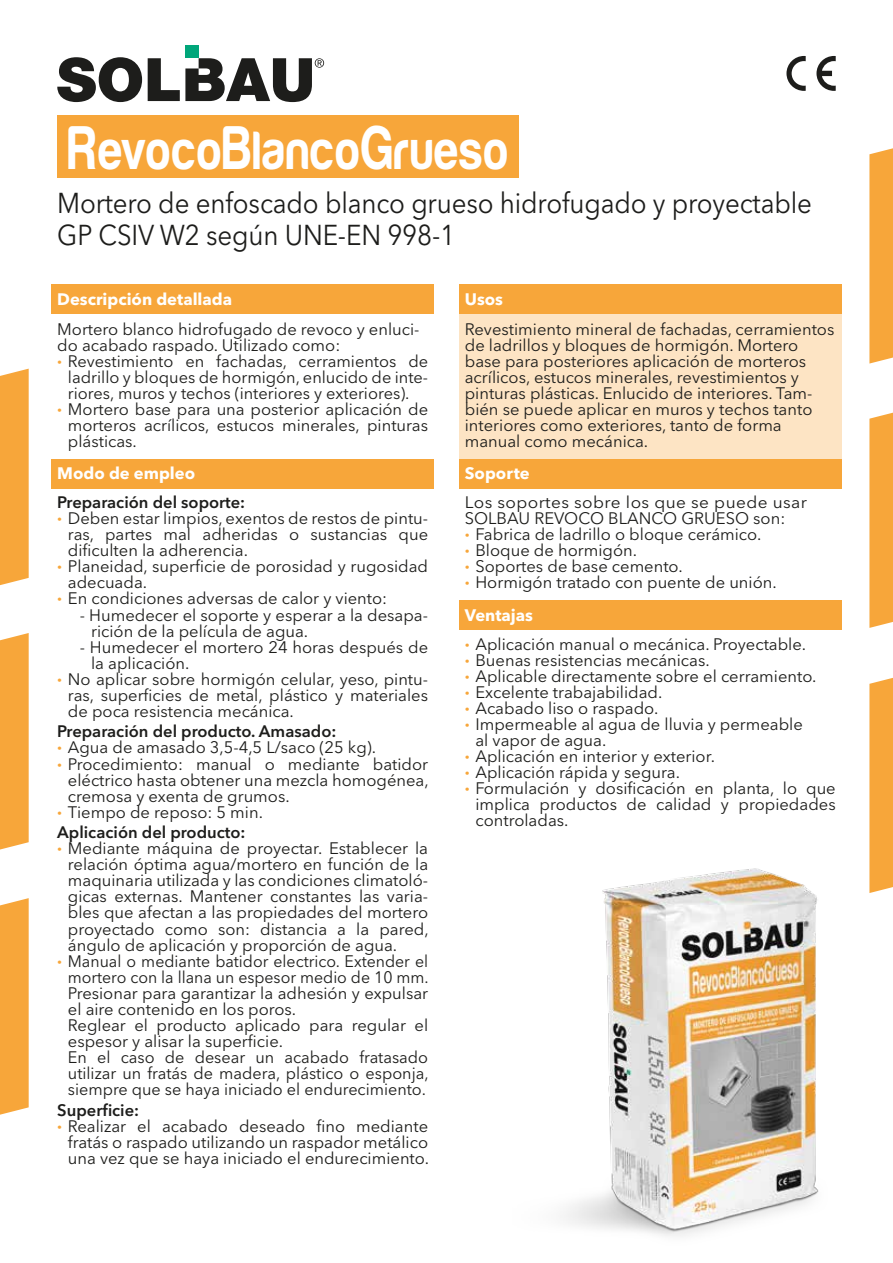
<style>
.page{position:relative;width:893px;height:1263px;background:#fff}
.page>*{position:absolute;margin:0;border:0;box-sizing:border-box;transform-origin:0 0}
.t1{font:700 54.9px "Harabara Mais Bold Harabara Mais";color:#fff;scale:.86 1}
.t2{font:28.5px/31.5px "Avenir Next LT Pro";letter-spacing:-.005em;color:#1d1d1b;scale:.91 1}
.t3{font:16.5px/16px "Avenir Next LT Pro";color:#1d1d1b}
.t4{font:16.5px/16px "Avenir Next LT Pro";color:#1d1d1b;scale:1.04 1}
.t5{font:600 16.5px "Avenir Next LT Pro";color:#1d1d1b}
.t6{font:16.5px "Avenir Next LT Pro";color:#1d1d1b;scale:.96 1}
.t7{font:700 16.5px "Avenir Next LT Pro";color:#fff}
.s1{font-size:63px}
.s2{font-weight:700;color:#f7a63a}
.s3{font-weight:700;color:#fff}
</style>
<div class="page">
<svg style="left:869px;top:148px;width:24px;height:216px"></svg>
<div style="left:0;top:369px;width:29px;height:216px;background:#f7a63a"></div>
<div style="left:0;top:633px;width:29px;height:216px;background:#f7a63a"></div>
<svg style="left:869px;top:413px;width:24px;height:215px"></svg>
<svg style="left:869px;top:678px;width:24px;height:215px"></svg>
<svg style="left:0;top:898px;width:29px;height:217px"></svg>
<div style="left:459px;top:284px;width:382px;height:189px;background:#fde4c4"></div>
<div style="left:185px;top:46px;width:14px;height:12px;background:#00a67a"></div>
<svg style="left:57px;top:57px;width:85px;height:45px"></svg>
<svg style="left:148px;top:58px;width:176px;height:44px"></svg>
<div style="left:57px;top:116px;width:462px;height:62px;background:#f7a63a"></div>
<svg style="left:786px;top:56px;width:20px;height:35px"></svg>
<svg style="left:816px;top:56px;width:20px;height:35px"></svg>
<div style="left:51px;top:284px;width:383px;height:29px;background:#f7a63a"></div>
<div style="left:459px;top:284px;width:382px;height:29px;background:#f7a63a"></div>
<div style="left:459px;top:459px;width:382px;height:30px;background:#f7a63a"></div>
<div style="left:459px;top:600px;width:382px;height:30px;background:#f7a63a"></div>
<div style="left:51px;top:459px;width:383px;height:30px;background:#f7a63a"></div>
<img style="left:564px;top:868px;width:255px;height:368px">
<h1 class="t1" style="left:67px;top:118px;width:515px"><span class="s1">R</span>evoco<span class="s1">B</span>lanco<span class="s1">G</span>rueso</h1>
<h2 class="t2" style="left:57px;top:187px;width:831px">Mortero de enfoscado blanco grueso hidrofugado y proyectable<br>GP CSIV W2 según UNE-EN 998-1</h2>
<p class="t7" style="left:57px;top:290px;width:176px">Descripción detallada</p>
<p class="t3" style="left:57px;top:321px;width:364px">Mortero blanco hidrofugado de revoco y enluci-</p>
<p class="t3" style="left:57px;top:337px;width:285px">do acabado raspado. Utilizado como:</p>
<p class="t3" style="left:57px;top:353px;width:372px"><span class="s2">·</span> Revestimiento en fachadas, cerramientos de</p>
<p class="t3" style="left:68px;top:369px;width:362px">ladrillo y bloques de hormigón, enlucido de inte-</p>
<p class="t3" style="left:68px;top:385px;width:343px">riores, muros y techos (interiores y exteriores).</p>
<p class="t3" style="left:57px;top:401px;width:372px"><span class="s2">·</span> Mortero base para una posterior aplicación de</p>
<p class="t3" style="left:68px;top:417px;width:362px">morteros acrílicos, estucos minerales, pinturas</p>
<p class="t3" style="left:68px;top:433px;width:71px">plásticas.</p>
<p class="t7" style="left:57px;top:463px;width:139px">Modo de empleo</p>
<p class="t5" style="left:57px;top:492px;width:189px">Preparación del soporte:</p>
<p class="t3" style="left:57px;top:510px;width:372px"><span class="s2">·</span> Deben estar limpios, exentos de restos de pintu-</p>
<p class="t3" style="left:68px;top:526px;width:362px">ras, partes mal adheridas o sustancias que</p>
<p class="t3" style="left:68px;top:542px;width:182px">dificulten la adherencia.</p>
<p class="t3" style="left:57px;top:558px;width:372px"><span class="s2">·</span> Planeidad, superficie de porosidad y rugosidad</p>
<p class="t3" style="left:68px;top:575px;width:81px">adecuada.</p>
<p class="t3" style="left:57px;top:591px;width:331px"><span class="s2">·</span> En condiciones adversas de calor y viento:</p>
<p class="t3" style="left:91px;top:607px;width:338px;text-indent:-11px">- Humedecer el soporte y esperar a la desapa&shy;rición de la película de agua.</p>
<p class="t3" style="left:80px;top:639px;width:350px">- Humedecer el mortero 24 horas después de</p>
<p class="t3" style="left:91px;top:655px;width:100px">la aplicación.</p>
<p class="t3" style="left:57px;top:671px;width:372px"><span class="s2">·</span> No aplicar sobre hormigón celular, yeso, pintu-</p>
<p class="t3" style="left:68px;top:687px;width:362px">ras, superficies de metal, plástico y materiales</p>
<p class="t3" style="left:68px;top:703px;width:228px">de poca resistencia mecánica.</p>
<p class="t5" style="left:57px;top:722px;width:281px">Preparación del producto. Amasado:</p>
<p class="t3" style="left:57px;top:740px;width:320px"><span class="s2">·</span> Agua de amasado 3,5-4,5 L/saco (25 kg).</p>
<p class="t3" style="left:57px;top:756px;width:372px"><span class="s2">·</span> Procedimiento: manual o mediante batidor</p>
<p class="t3" style="left:68px;top:772px;width:362px">eléctrico hasta obtener una mezcla homogénea,</p>
<p class="t3" style="left:68px;top:788px;width:223px">cremosa y exenta de grumos.</p>
<p class="t3" style="left:57px;top:804px;width:207px"><span class="s2">·</span> Tiempo de reposo: 5 min.</p>
<p class="t5" style="left:57px;top:822px;width:190px">Aplicación del producto:</p>
<p class="t3" style="left:57px;top:840px;width:372px"><span class="s2">·</span> Mediante máquina de proyectar. Establecer la</p>
<p class="t3" style="left:68px;top:856px;width:362px">relación óptima agua/mortero en función de la</p>
<p class="t3" style="left:68px;top:872px;width:362px">maquinaria utilizada y las condiciones climatoló-</p>
<p class="t3" style="left:68px;top:888px;width:362px">gicas externas. Mantener constantes las varia-</p>
<p class="t3" style="left:68px;top:905px;width:362px">bles que afectan a las propiedades del mortero</p>
<p class="t3" style="left:68px;top:921px;width:362px">proyectado como son: distancia a la pared,</p>
<p class="t3" style="left:68px;top:937px;width:331px">ángulo de aplicación y proporción de agua.</p>
<p class="t6" style="left:57px;top:951px;width:388px"><span class="s2">·</span> Manual o mediante batidor electrico. Extender el</p>
<p class="t6" style="left:68px;top:967px;width:377px">mortero con la llana un espesor medio de 10 mm.</p>
<p class="t3" style="left:68px;top:985px;width:362px">Presionar para garantizar la adhesión y expulsar</p>
<p class="t3" style="left:68px;top:1001px;width:230px">el aire contenido en los poros.</p>
<p class="t3" style="left:68px;top:1017px;width:362px">Reglear el producto aplicado para regular el</p>
<p class="t3" style="left:68px;top:1033px;width:217px">espesor y alisar la superficie.</p>
<p class="t3" style="left:68px;top:1049px;width:362px">En el caso de desear un acabado fratasado</p>
<p class="t3" style="left:68px;top:1065px;width:362px">utilizar un fratás de madera, plástico o esponja,</p>
<p class="t3" style="left:68px;top:1081px;width:359px">siempre que se haya iniciado el endurecimiento.</p>
<p class="t5" style="left:57px;top:1100px;width:83px">Superficie:</p>
<p class="t3" style="left:57px;top:1118px;width:372px"><span class="s2">·</span> Realizar el acabado deseado fino mediante</p>
<p class="t3" style="left:68px;top:1134px;width:362px">fratás o raspado utilizando un raspador metálico</p>
<p class="t3" style="left:68px;top:1150px;width:363px">una vez que se haya iniciado el endurecimiento.</p>
<p class="t7" style="left:465px;top:290px;width:40px">Usos</p>
<p class="t3" style="left:465px;top:321px;width:371px">Revestimiento mineral de fachadas, cerramientos de ladrillos y bloques de hormigón. Mortero base para posteriores aplicación de morteros acrílicos, estucos minerales, revestimientos y pinturas plásticas. Enlucido de interiores. Tam&shy;bién se puede aplicar en muros y techos tanto interiores como exteriores, tanto de forma manual como mecánica.</p>
<p class="t7" style="left:465px;top:463px;width:66px">Soporte</p>
<p class="t4" style="left:465px;top:494px;width:331px">Los soportes sobre los que se puede usar SOLBAU REVOCO BLANCO GRUESO son:<br><span class="s2">·</span> Fabrica de ladrillo o bloque cerámico.<br><span class="s2">·</span> Bloque de hormigón.<br><span class="s2">·</span> Soportes de base cemento.<br><span class="s2">·</span> Hormigón tratado con puente de unión.</p>
<p class="t3" style="left:465px;top:600px;width:343px;line-height:29.1px"><span class="s3">Ventajas<br></span><span class="s2">·</span> Aplicación manual o mecánica. Proyectable.</p>
<p class="t3" style="left:465px;top:652px;width:246px"><span class="s2">·</span> Buenas resistencias mecánicas.</p>
<p class="t3" style="left:465px;top:668px;width:353px"><span class="s2">·</span> Aplicable directamente sobre el cerramiento.</p>
<p class="t3" style="left:465px;top:684px;width:199px"><span class="s2">·</span> Excelente trabajabilidad.</p>
<p class="t3" style="left:465px;top:700px;width:195px"><span class="s2">·</span> Acabado liso o raspado.</p>
<p class="t3" style="left:465px;top:716px;width:340px"><span class="s2">·</span> Impermeable al agua de lluvia y permeable</p>
<p class="t3" style="left:475px;top:732px;width:132px">al vapor de agua.</p>
<p class="t3" style="left:465px;top:748px;width:252px"><span class="s2">·</span> Aplicación en interior y exterior.</p>
<p class="t3" style="left:465px;top:764px;width:217px"><span class="s2">·</span> Aplicación rápida y segura.</p>
<p class="t3" style="left:465px;top:780px;width:372px"><span class="s2">·</span> Formulación y dosificación en planta, lo que</p>
<p class="t3" style="left:475px;top:796px;width:362px">implica productos de calidad y propiedades</p>
<p class="t3" style="left:475px;top:812px;width:95px">controladas.</p>
</div>
